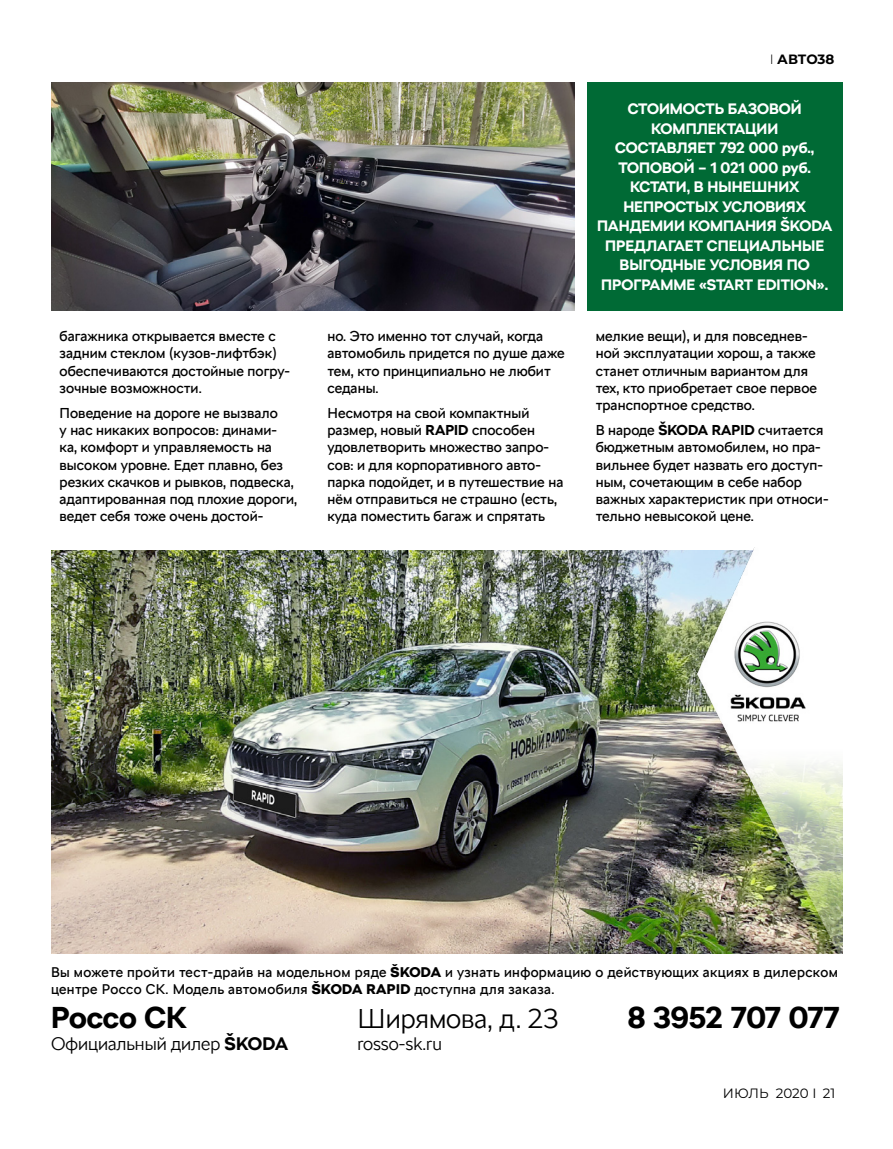
<style>
.page{position:relative;width:893px;height:1149px;background:#fff}
.page>*{position:absolute;margin:0;border:0;box-sizing:border-box;transform-origin:0 0}
.t1{font:700 30px "SKODA Next";letter-spacing:-.01em;color:#000}
.t2{font:300 27px "SKODA Next";color:#000}
.t3{font:300 18px "SKODA Next";color:#000}
.t4{font:700 15px/19.5px "SKODA Next";color:#fff;text-align:center}
.t5{font:14.25px/17.1px "SKODA Next";letter-spacing:.005em;color:#000}
.t6{font:13.95px/16.8px "SKODA Next";letter-spacing:.025em;color:#000}
.t7{font:13.5px "Montserrat";color:#000}
.t8{font:700 13.5px "Montserrat";letter-spacing:-.01em;color:#000}
.s1{font-weight:300}
.s2{font-weight:700}
.s3{font-weight:900}
</style>
<div class="page">
<img style="left:51px;top:550px;width:646px;height:403px">
<img style="left:697px;top:547px;width:146px;height:406px">
<img style="left:51px;top:82px;width:523px;height:228px">
<div style="left:587px;top:82px;width:256px;height:228px;background:#006a35"></div>
<p class="t8" style="left:770px;top:49px;width:66px"><span class="s1">I</span> АВТО38</p>
<p class="t5" style="left:60px;top:327px;width:232px">багажника открывается вместе с задним стеклом (кузов-лифтбэк) обеспечиваются достойные погру&shy;зочные возможности.</p>
<p class="t5" style="left:60px;top:404px;width:239px">Поведение на дороге не вызвало<br>у нас никаких вопросов: динами&shy;ка, комфорт и управляемость на высоком уровне. Едет плавно, без резких скачков и рывков, подвеска, адаптированная под плохие дороги, ведет себя тоже очень достой-</p>
<p class="t5" style="left:327px;top:327px;width:239px">но. Это именно тот случай, когда автомобиль придется по душе даже тем, кто принципиально не любит седаны.</p>
<p class="t5" style="left:327px;top:404px;width:237px">Несмотря на свой компактный размер, новый <span class="s2">RAPID</span> способен удовлетворить множество запро&shy;сов: и для корпоративного авто&shy;парка подойдет, и в путешествие на нём отправиться не страшно (есть, куда поместить багаж и спрятать</p>
<p class="t4" style="left:597px;top:99px;width:237px">СТОИМОСТЬ БАЗОВОЙ<br>КОМПЛЕКТАЦИИ<br>СОСТАВЛЯЕТ 792 000 руб.,<br>ТОПОВОЙ – 1 021 000 руб.<br>КСТАТИ, В НЫНЕШНИХ<br>НЕПРОСТЫХ УСЛОВИЯХ<br>ПАНДЕМИИ КОМПАНИЯ ŠKODA<br>ПРЕДЛАГАЕТ СПЕЦИАЛЬНЫЕ<br>ВЫГОДНЫЕ УСЛОВИЯ ПО<br>ПРОГРАММЕ «START EDITION».</p>
<p class="t5" style="left:596px;top:327px;width:223px">мелкие вещи), и для повседнев&shy;ной эксплуатации хорош, а также станет отличным вариантом для тех, кто приобретает свое первое транспортное средство.</p>
<p class="t5" style="left:596px;top:422px;width:234px">В народе <span class="s2">ŠKODA RAPID</span> считается бюджетным автомобилем, но пра&shy;вильнее будет назвать его доступ&shy;ным, сочетающим в себе набор важных характеристик при относи&shy;тельно невысокой цене.</p>
<p class="t6" style="left:51px;top:963px;width:788px">Вы можете пройти тест-драйв на модельном ряде <span class="s3">ŠKODA</span> и узнать информацию о действующих акциях в дилерском центре Россо СК. Модель автомобиля <span class="s3">ŠKODA RAPID</span> доступна для заказа.</p>
<h1 class="t1" style="left:51px;top:999px;width:137px">Россо СК</h1>
<p class="t3" style="left:51px;top:1032px;width:238px">Официальный дилер <span class="s2">ŠKODA</span></p>
<h2 class="t2" style="left:357px;top:1002px;width:203px">Ширямова, д. 23</h2>
<h1 class="t1" style="left:628px;top:999px;width:214px">8 3952 707 077</h1>
<p class="t3" style="left:357px;top:1032px;width:86px">rosso-sk.ru</p>
<p class="t7" style="left:723px;top:1083px;width:95px">ИЮЛЬ 2020 I</p>
<p class="t7" style="left:823px;top:1083px;width:14px">21</p>
</div>
